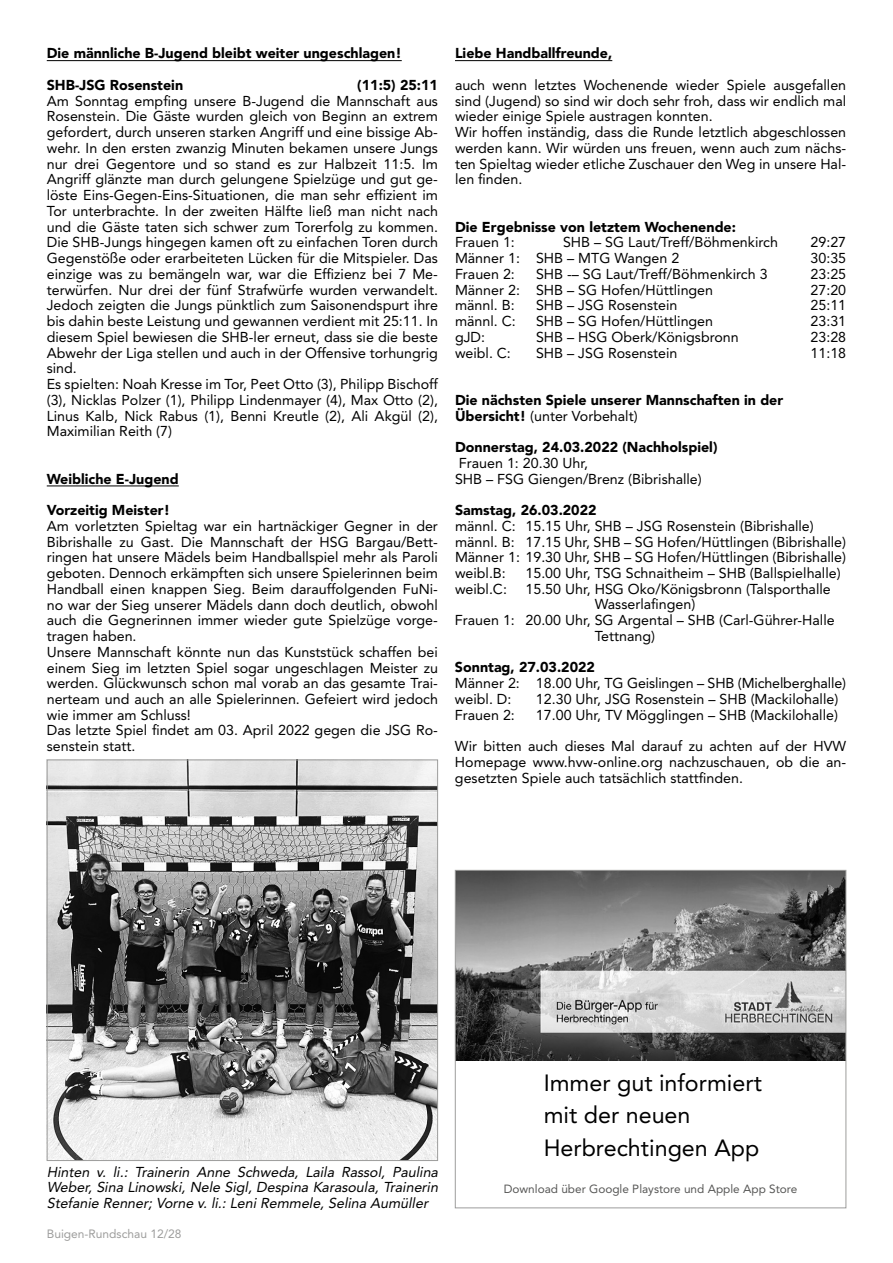
<style>
.page{position:relative;width:893px;height:1263px;background:#fff}
.page>*{position:absolute;margin:0;border:0;box-sizing:border-box;transform-origin:0 0}
.t1{font:23.25px/32.2px "Avenir";color:#000}
.t2{font:14.25px/15.8px "Avenir";color:#000}
.t3{font:900 14.25px/15.8px "Avenir";color:#000}
.t4{font:italic 14.25px/15.8px "Avenir";color:#000;text-align:justify}
.t5{font:12px "Avenir";color:#9d9d9c}
.t6{font:11.85px "Avenir";color:#575756}
.s1{font-weight:400}
</style>
<div class="page">
<hr style="left:47px;top:60px;width:355px;height:1px;background:#000">
<hr style="left:47px;top:486px;width:132px;height:1px;background:#000">
<hr style="left:455px;top:60px;width:157px;height:1px;background:#000">
<img style="left:49px;top:761px;width:387px;height:398px">
<div style="left:47px;top:759px;width:391px;height:402px;border:1px solid #9d9d9c"></div>
<img style="left:457px;top:872px;width:387px;height:189px">
<div style="left:455px;top:870px;width:391px;height:338px;border:1px solid #9d9d9c"></div>
<p class="t3" style="left:47px;top:45px;width:356px">Die männliche B-Jugend bleibt weiter ungeschlagen!</p>
<p class="t3" style="left:47px;top:77px;width:138px">SHB-JSG Rosenstein</p>
<p class="t3" style="left:357px;top:77px;width:82px">(11:5) 25:11</p>
<p class="t2" style="left:47px;top:93px;width:393px">Am Sonntag empfing unsere B-Jugend die Mannschaft aus Rosenstein. Die Gäste wurden gleich von Beginn an extrem gefordert, durch unseren starken Angriff und eine bissige Ab&shy;wehr. In den ersten zwanzig Minuten bekamen unsere Jungs nur drei Gegentore und so stand es zur Halbzeit 11:5. Im Angriff glänzte man durch gelungene Spielzüge und gut ge&shy;löste Eins-Gegen-Eins-Situationen, die man sehr effizient im Tor unterbrachte. In der zweiten Hälfte ließ man nicht nach und die Gäste taten sich schwer zum Torerfolg zu kommen.<br>Die SHB-Jungs hingegen kamen oft zu einfachen Toren durch Gegenstöße oder erarbeiteten Lücken für die Mitspieler. Das einzige was zu bemängeln war, war die Effizienz bei 7 Me&shy;terwürfen. Nur drei der fünf Strafwürfe wurden verwandelt.<br>Jedoch zeigten die Jungs pünktlich zum Saisonendspurt ihre bis dahin beste Leistung und gewannen verdient mit 25:11. In diesem Spiel bewiesen die SHB-ler erneut, dass sie die beste Abwehr der Liga stellen und auch in der Offensive torhungrig sind.<br>Es spielten: Noah Kresse im Tor, Peet Otto (3), Philipp Bischoff (3), Nicklas Polzer (1), Philipp Lindenmayer (4), Max Otto (2), Linus Kalb, Nick Rabus (1), Benni Kreutle (2), Ali Akgül (2), Maximilian Reith (7)</p>
<p class="t3" style="left:47px;top:470px;width:133px">Weibliche E-Jugend</p>
<p class="t3" style="left:47px;top:502px;width:125px">Vorzeitig Meister!</p>
<p class="t2" style="left:47px;top:518px;width:393px">Am vorletzten Spieltag war ein hartnäckiger Gegner in der Bibrishalle zu Gast. Die Mannschaft der HSG Bargau/Bett&shy;ringen hat unsere Mädels beim Handballspiel mehr als Paroli geboten. Dennoch erkämpften sich unsere Spielerinnen beim Handball einen knappen Sieg. Beim darauffolgenden FuNi&shy;no war der Sieg unserer Mädels dann doch deutlich, obwohl auch die Gegnerinnen immer wieder gute Spielzüge vorge&shy;tragen haben.<br>Unsere Mannschaft könnte nun das Kunststück schaffen bei einem Sieg im letzten Spiel sogar ungeschlagen Meister zu werden. Glückwunsch schon mal vorab an das gesamte Trai&shy;nerteam und auch an alle Spielerinnen. Gefeiert wird jedoch wie immer am Schluss!<br>Das letzte Spiel findet am 03. April 2022 gegen die JSG Ro&shy;senstein statt.</p>
<p class="t3" style="left:455px;top:45px;width:159px">Liebe Handballfreunde,</p>
<p class="t2" style="left:455px;top:77px;width:393px">auch wenn letztes Wochenende wieder Spiele ausgefallen sind (Jugend) so sind wir doch sehr froh, dass wir endlich mal wieder einige Spiele austragen konnten.<br>Wir hoffen inständig, dass die Runde letztlich abgeschlossen werden kann. Wir würden uns freuen, wenn auch zum nächs&shy;ten Spieltag wieder etliche Zuschauer den Weg in unsere Hal&shy;len finden.</p>
<p class="t3" style="left:455px;top:219px;width:283px">Die Ergebnisse von letztem Wochenende:</p>
<p class="t2" style="left:455px;top:234px;width:61px">Frauen 1:</p>
<p class="t2" style="left:563px;top:234px;width:216px">SHB – SG Laut/Treff/Böhmenkirch</p>
<p class="t2" style="left:810px;top:234px;width:37px">29:27</p>
<p class="t2" style="left:455px;top:250px;width:226px">Männer 1: SHB – MTG Wangen 2</p>
<p class="t2" style="left:810px;top:250px;width:37px">30:35</p>
<p class="t2" style="left:455px;top:266px;width:61px">Frauen 2:</p>
<p class="t2" style="left:536px;top:266px;width:233px">SHB -– SG Laut/Treff/Böhmenkirch 3</p>
<p class="t2" style="left:810px;top:266px;width:37px">23:25</p>
<p class="t2" style="left:455px;top:282px;width:260px">Männer 2: SHB – SG Hofen/Hüttlingen</p>
<p class="t2" style="left:810px;top:282px;width:37px">27:20</p>
<p class="t2" style="left:455px;top:297px;width:61px">männl. B:</p>
<p class="t2" style="left:536px;top:297px;width:143px">SHB – JSG Rosenstein</p>
<p class="t2" style="left:810px;top:297px;width:37px">25:11</p>
<p class="t2" style="left:455px;top:313px;width:62px">männl. C:</p>
<p class="t2" style="left:536px;top:313px;width:179px">SHB – SG Hofen/Hüttlingen</p>
<p class="t2" style="left:810px;top:313px;width:37px">23:31</p>
<p class="t2" style="left:455px;top:329px;width:32px">gJD:</p>
<p class="t2" style="left:536px;top:329px;width:204px">SHB – HSG Oberk/Königsbronn</p>
<p class="t2" style="left:810px;top:329px;width:37px">23:28</p>
<p class="t2" style="left:455px;top:345px;width:57px">weibl. C:</p>
<p class="t2" style="left:536px;top:345px;width:143px">SHB – JSG Rosenstein</p>
<p class="t2" style="left:810px;top:345px;width:37px">11:18</p>
<p class="t3" style="left:455px;top:392px;width:330px">Die nächsten Spiele unserer Mannschaften in der<br>Übersicht! <span class="s1">(unter Vorbehalt)</span></p>
<p class="t3" style="left:455px;top:439px;width:264px">Donnerstag, 24.03.2022 (Nachholspiel)</p>
<p class="t2" style="left:455px;top:455px;width:248px">Frauen 1: 20.30 Uhr,<br>SHB – FSG Giengen/Brenz (Bibrishalle)</p>
<p class="t3" style="left:455px;top:502px;width:143px">Samstag, 26.03.2022</p>
<p class="t2" style="left:455px;top:518px;width:393px">männl. C: 15.15 Uhr, SHB – JSG Rosenstein (Bibrishalle) männl. B: 17.15 Uhr, SHB – SG Hofen/Hüttlingen (Bibrishalle)<br>Männer 1: 19.30 Uhr, SHB – SG Hofen/Hüttlingen (Bibrishalle) weibl.B:</p>
<p class="t2" style="left:525px;top:565px;width:317px">15.00 Uhr, TSG Schnaitheim – SHB (Ballspielhalle)</p>
<p class="t2" style="left:455px;top:581px;width:53px">weibl.C:</p>
<p class="t2" style="left:525px;top:581px;width:307px">15.50 Uhr, HSG Oko/Königsbronn (Talsporthalle</p>
<p class="t2" style="left:595px;top:597px;width:102px">Wasserlafingen)</p>
<p class="t2" style="left:455px;top:612px;width:381px">Frauen 1: 20.00 Uhr, SG Argental – SHB (Carl-Gührer-Halle</p>
<p class="t2" style="left:595px;top:628px;width:62px">Tettnang)</p>
<p class="t3" style="left:455px;top:659px;width:142px">Sonntag, 27.03.2022</p>
<p class="t2" style="left:455px;top:675px;width:393px">Männer 2: 18.00 Uhr, TG Geislingen – SHB (Michelberghalle) weibl. D:</p>
<p class="t2" style="left:536px;top:691px;width:304px">12.30 Uhr, JSG Rosenstein – SHB (Mackilohalle)</p>
<p class="t2" style="left:455px;top:707px;width:61px">Frauen 2:</p>
<p class="t2" style="left:536px;top:707px;width:303px">17.00 Uhr, TV Mögglingen – SHB (Mackilohalle)</p>
<p class="t2" style="left:455px;top:738px;width:393px;text-align:justify">Wir bitten auch dieses Mal darauf zu achten auf der HVW Homepage www.hvw-online.org nachzuschauen, ob die an&shy;gesetzten Spiele auch tatsächlich stattfinden.</p>
<p class="t4" style="left:47px;top:1164px;width:396px">Hinten v. li.: Trainerin Anne Schweda, Laila Rassol, Paulina Weber, Sina Linowski, Nele Sigl, Despina Karasoula, Trainerin Stefanie Renner; Vorne v. li.: Leni Remmele, Selina Aumüller</p>
<p class="t5" style="left:47px;top:1227px;width:136px">Buigen-Rundschau 12/28</p>
<h1 class="t1" style="left:544px;top:1067px;width:220px">Immer gut informiert mit der neuen<br>Herbrechtingen App</h1>
<p class="t6" style="left:504px;top:1182px;width:295px">Download über Google Playstore und Apple App Store</p>
</div>
